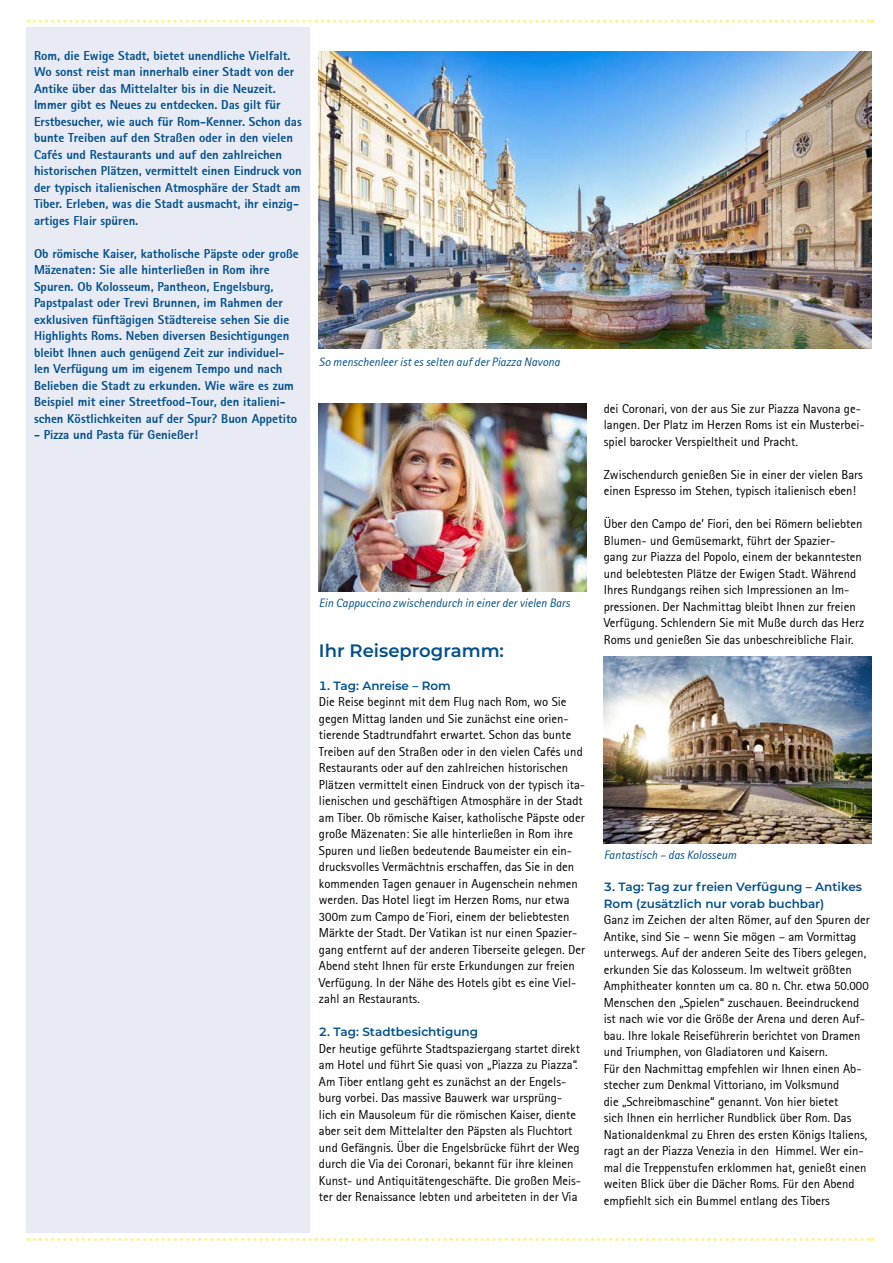
<style>
.page{position:relative;width:893px;height:1263px;background:#fff}
.page>*{position:absolute;margin:0;border:0;box-sizing:border-box;transform-origin:0 0}
.t1{font:600 18px "Montserrat";color:#00508c}
.t2{font:12.75px/16.5px "Rotis Sans Serif";color:#000}
.t3{font:800 12.75px/16.5px "Rotis Sans Serif";color:#00508c}
.t4{font:italic 12px "Rotis Sans Serif";color:#00508c}
.t5{font:600 12px/16.5px "Montserrat";color:#00508c}
</style>
<div class="page">
<div style="left:27px;top:28px;width:283px;height:1205px;background:#e9ebf4"></div>
<svg style="left:28px;top:20px;width:845px;height:3px"></svg>
<svg style="left:28px;top:1238px;width:845px;height:3px"></svg>
<img style="left:319px;top:51px;width:553px;height:298px">
<img style="left:319px;top:404px;width:268px;height:187px">
<img style="left:604px;top:656px;width:268px;height:187px">
<p class="t3" style="left:34px;top:47px;width:269px">Rom, die Ewige Stadt, bietet unendliche Vielfalt.<br>Wo sonst reist man innerhalb einer Stadt von der Antike über das Mittelalter bis in die Neuzeit.<br>Immer gibt es Neues zu entdecken. Das gilt für Erstbesucher, wie auch für Rom-Kenner. Schon das bunte Treiben auf den Straßen oder in den vielen Cafés und Restaurants und auf den zahlreichen historischen Plätzen, vermittelt einen Eindruck von der typisch italienischen Atmosphäre der Stadt am Tiber. Erleben, was die Stadt ausmacht, ihr einzig&shy;artiges Flair spüren.</p>
<p class="t3" style="left:34px;top:245px;width:266px">Ob römische Kaiser, katholische Päpste oder große Mäzenaten: Sie alle hinterließen in Rom ihre Spuren. Ob Kolosseum, Pantheon, Engelsburg, Papstpalast oder Trevi Brunnen, im Rahmen der exklusiven fünftägigen Städtereise sehen Sie die Highlights Roms. Neben diversen Besichtigungen bleibt Ihnen auch genügend Zeit zur individuel&shy;len Verfügung um im eigenem Tempo und nach Belieben die Stadt zu erkunden. Wie wäre es zum Beispiel mit einer Streetfood-Tour, den italieni&shy;schen Köstlichkeiten auf der Spur? Buon Appetito</p>
<p class="t3" style="left:34px;top:427px;width:166px">- Pizza und Pasta für Genießer!</p>
<p class="t4" style="left:319px;top:354px;width:243px">So menschenleer ist es selten auf der Piazza Navona</p>
<p class="t4" style="left:319px;top:596px;width:252px">Ein Cappuccino zwischendurch in einer der vielen Bars</p>
<h1 class="t1" style="left:319px;top:637px;width:187px">Ihr Reiseprogramm:</h1>
<p class="t5" style="left:319px;top:677px;width:133px">1. Tag: Anreise – Rom</p>
<p class="t2" style="left:319px;top:693px;width:268px">Die Reise beginnt mit dem Flug nach Rom, wo Sie gegen Mittag landen und Sie zunächst eine orien&shy;tierende Stadtrundfahrt erwartet. Schon das bunte Treiben auf den Straßen oder in den vielen Cafés und Restaurants oder auf den zahlreichen historischen Plätzen vermittelt einen Eindruck von der typisch ita&shy;lienischen und geschäftigen Atmosphäre in der Stadt am Tiber. Ob römische Kaiser, katholische Päpste oder große Mäzenaten: Sie alle hinterließen in Rom ihre Spuren und ließen bedeutende Baumeister ein ein&shy;drucksvolles Vermächtnis erschaffen, das Sie in den kommenden Tagen genauer in Augenschein nehmen werden. Das Hotel liegt im Herzen Roms, nur etwa 300m zum Campo de´Fiori, einem der beliebtesten Märkte der Stadt. Der Vatikan ist nur einen Spazier&shy;gang entfernt auf der anderen Tiberseite gelegen. Der Abend steht Ihnen für erste Erkundungen zur freien Verfügung. In der Nähe des Hotels gibt es eine Viel&shy;zahl an Restaurants.</p>
<p class="t5" style="left:319px;top:1023px;width:161px">2. Tag: Stadtbesichtigung</p>
<p class="t2" style="left:319px;top:1040px;width:264px">Der heutige geführte Stadtspaziergang startet direkt am Hotel und führt Sie quasi von „Piazza zu Piazza“.<br>Am Tiber entlang geht es zunächst an der Engels&shy;burg vorbei. Das massive Bauwerk war ursprüng&shy;lich ein Mausoleum für die römischen Kaiser, diente aber seit dem Mittelalter den Päpsten als Fluchtort und Gefängnis. Über die Engelsbrücke führt der Weg durch die Via dei Coronari, bekannt für ihre kleinen Kunst- und Antiquitätengeschäfte. Die großen Meis&shy;ter der Renaissance lebten und arbeiteten in der Via</p>
<p class="t2" style="left:604px;top:400px;width:262px">dei Coronari, von der aus Sie zur Piazza Navona ge&shy;langen. Der Platz im Herzen Roms ist ein Musterbei&shy;spiel barocker Verspieltheit und Pracht.</p>
<p class="t2" style="left:604px;top:466px;width:261px">Zwischendurch genießen Sie in einer der vielen Bars einen Espresso im Stehen, typisch italienisch eben!</p>
<p class="t2" style="left:604px;top:516px;width:262px">Über den Campo de’ Fiori, den bei Römern beliebten Blumen- und Gemüsemarkt, führt der Spazier-<br>gang zur Piazza del Popolo, einem der bekanntesten und belebtesten Plätze der Ewigen Stadt. Während Ihres Rundgangs reihen sich Impressionen an Im&shy;pressionen. Der Nachmittag bleibt Ihnen zur freien Verfügung. Schlendern Sie mit Muße durch das Herz Roms und genießen Sie das unbeschreibliche Flair.</p>
<p class="t4" style="left:604px;top:848px;width:134px">Fantastisch – das Kolosseum</p>
<p class="t5" style="left:604px;top:878px;width:260px">3. Tag: Tag zur freien Verfügung – Antikes<br>Rom (zusätzlich nur vorab buchbar)</p>
<p class="t2" style="left:604px;top:912px;width:267px">Ganz im Zeichen der alten Römer, auf den Spuren der Antike, sind Sie – wenn Sie mögen – am Vormittag unterwegs. Auf der anderen Seite des Tibers gelegen, erkunden Sie das Kolosseum. Im weltweit größten Amphitheater konnten um ca. 80 n. Chr. etwa 50.000<br>Menschen den „Spielen“ zuschauen. Beeindruckend ist nach wie vor die Größe der Arena und deren Auf&shy;bau. Ihre lokale Reiseführerin berichtet von Dramen und Triumphen, von Gladiatoren und Kaisern.<br>Für den Nachmittag empfehlen wir Ihnen einen Ab&shy;stecher zum Denkmal Vittoriano, im Volksmund<br>die „Schreibmaschine“ genannt. Von hier bietet<br>sich Ihnen ein herrlicher Rundblick über Rom. Das Nationaldenkmal zu Ehren des ersten Königs Italiens, ragt an der Piazza Venezia in den Himmel. Wer ein&shy;mal die Treppenstufen erklommen hat, genießt einen weiten Blick über die Dächer Roms. Für den Abend empfiehlt sich ein Bummel entlang des Tibers</p>
</div>
